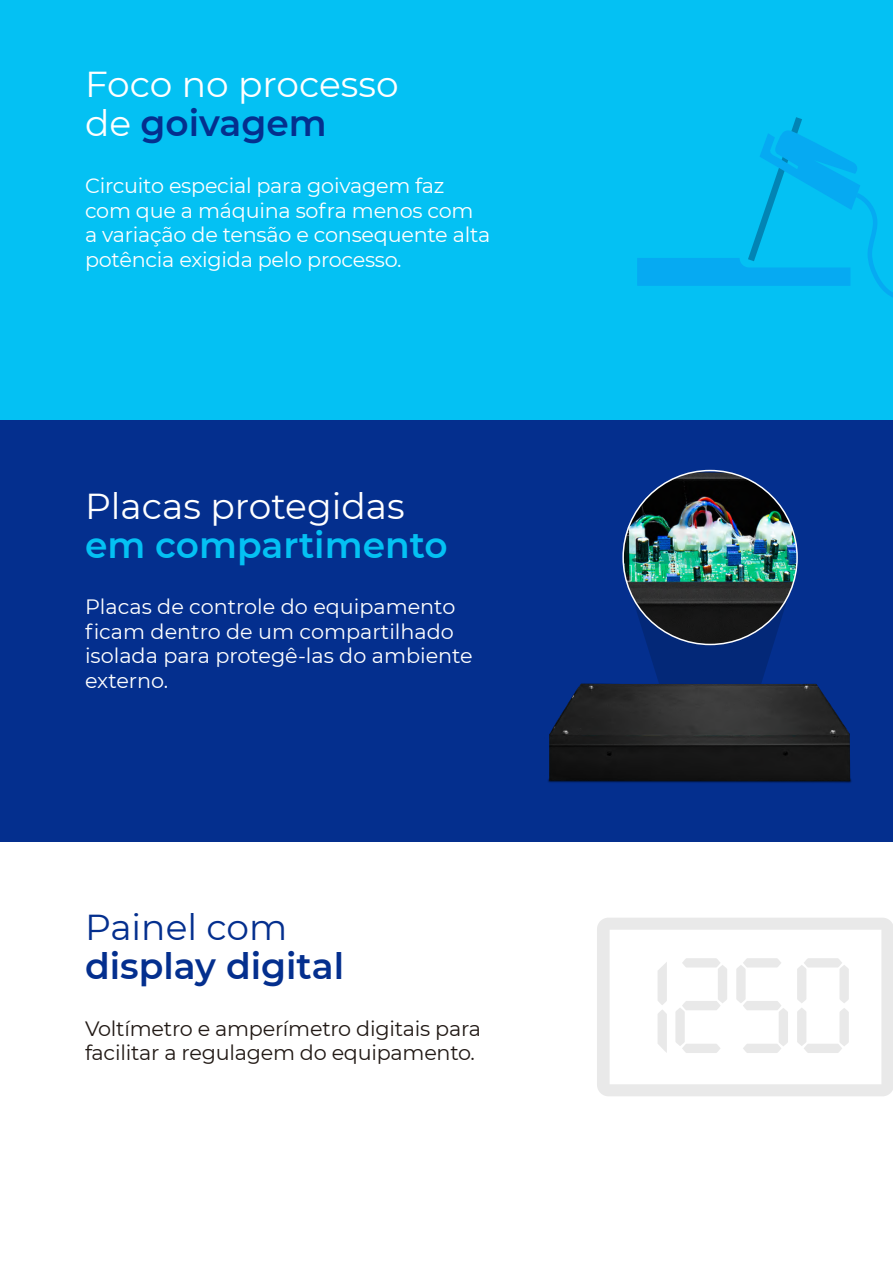
<style>
.page{position:relative;width:893px;height:1263px;background:#fff}
.page>*{position:absolute;margin:0;border:0;box-sizing:border-box;transform-origin:0 0}
.t1{font:36px/39px "Montserrat";color:#fff}
.t2{font:600 36px "Montserrat";color:#04c1f3}
.t3{font:600 36px "Montserrat";color:#042f8e}
.t4{font:36px "Montserrat";color:#042f8e}
.t5{font:20.7px/24.5px "Montserrat";letter-spacing:-.01em;color:#fff}
.t6{font:20.7px/24.5px "Montserrat";letter-spacing:-.01em;color:#211915}
.s1{font-weight:600;color:#042f8e}
</style>
<div class="page">
<div style="left:0;top:0;width:893px;height:420px;background:#04c1f3"></div>
<svg style="left:597px;top:918px;width:296px;height:178px"></svg>
<div style="left:0;top:420px;width:893px;height:422px;background:#042f8e"></div>
<img style="left:548px;top:683px;width:83px;height:100px">
<svg style="left:631px;top:117px;width:262px;height:936px"></svg>
<img style="left:623px;top:471px;width:174px;height:173px;border-radius:87px">
<h1 class="t1" style="left:85px;top:64px;width:315px">Foco no processo de <span class="s1">goivagem</span></h1>
<p class="t5" style="left:85px;top:173px;width:407px">Circuito especial para goivagem faz com que a máquina sofra menos com a variação de tensão e consequente alta potência exigida pelo processo.</p>
<h1 class="t1" style="left:85px;top:485px;width:321px">Placas protegidas</h1>
<h1 class="t2" style="left:85px;top:519px;width:364px">em compartimento</h1>
<p class="t5" style="left:85px;top:594px;width:389px">Placas de controle do equipamento ficam dentro de um compartilhado isolada para protegê-las do ambiente externo.</p>
<h1 class="t4" style="left:85px;top:902px;width:204px">Painel com</h1>
<h1 class="t3" style="left:85px;top:940px;width:261px">display digital</h1>
<p class="t6" style="left:85px;top:1015px;width:398px">Voltímetro e amperímetro digitais para facilitar a regulagem do equipamento.</p>
</div>
